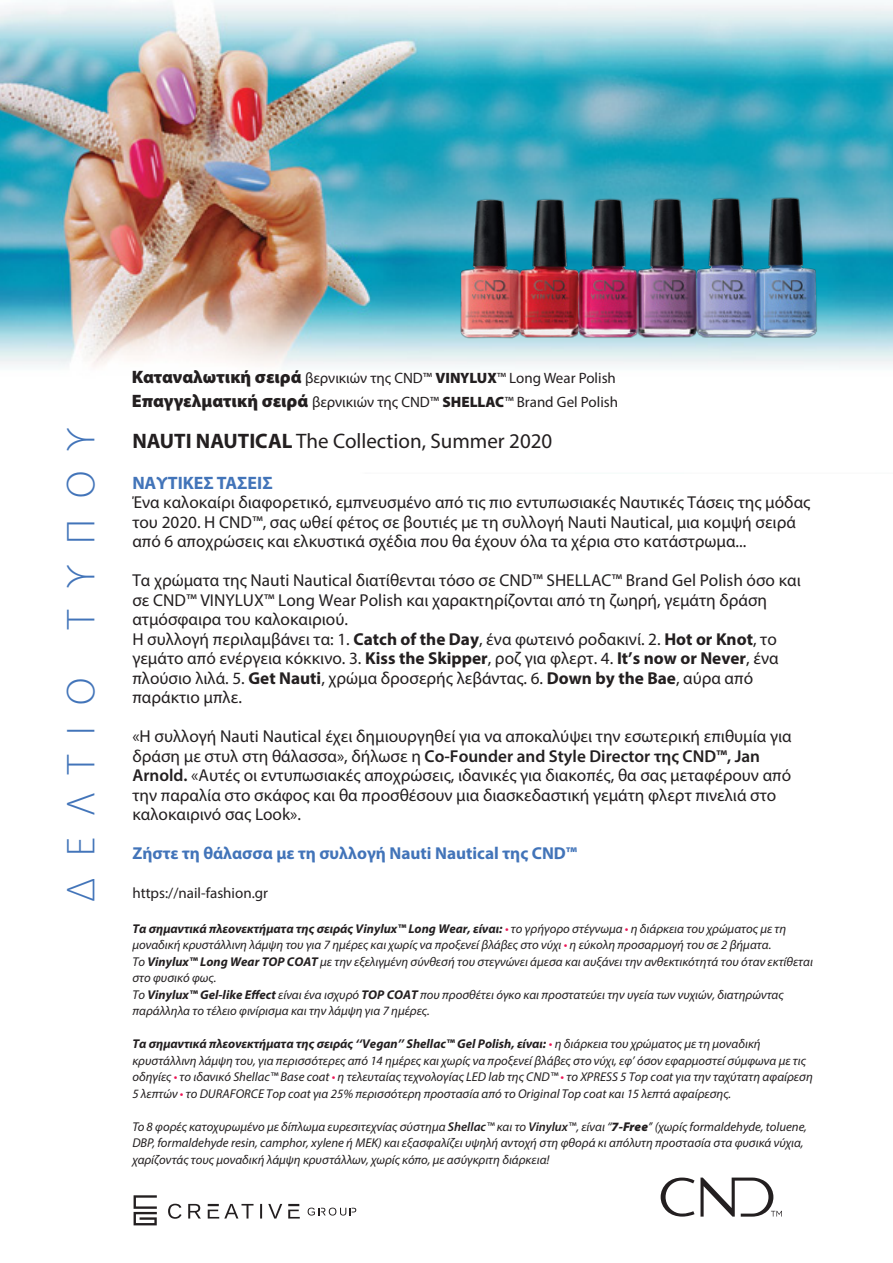
<style>
.page{position:relative;width:893px;height:1263px;background:#fff}
.page>*{position:absolute;margin:0;border:0;box-sizing:border-box;transform-origin:0 0}
.t1{font:300 40.5px "Myriad Pro";letter-spacing:.52em;color:#4274b9}
.t2{font:21px "Myriad Pro";color:#231f20}
.t3{font:700 18px "Myriad Pro";color:#4274b9}
.t4{font:17.25px/19.5px "Myriad Pro";color:#231f20}
.t5{font:700 17.25px "Myriad Pro";color:#4274b9}
.t6{font:15px/23.2px "Myriad Pro";color:#231f20}
.t7{font:italic 12.75px/16.5px "Myriad Pro";color:#231f20}
.s1{font-weight:900;font-size:18px}
.s2{font-weight:900}
.s3{font-weight:700}
.s4{font-weight:600}
.s5{color:#ed1556}
</style>
<div class="page">
<img style="left:0;top:2px;width:893px;height:365px">
<svg style="left:168px;top:1204px;width:132px;height:15px"></svg>
<svg style="left:308px;top:1207px;width:48px;height:8px"></svg>
<svg style="left:134px;top:1195px;width:23px;height:30px"></svg>
<svg style="left:661px;top:1177px;width:33px;height:39px"></svg>
<svg style="left:700px;top:1177px;width:82px;height:39px"></svg>
<img style="left:446px;top:176px;width:383px;height:191px">
<h1 class="t1" style="left:59px;top:902px;width:475px;rotate:-90deg">∆ΕΛΤΙΟ ΤΥΠΟΥ</h1>
<p class="t6" style="left:132px;top:366px;width:488px"><span class="s1">Καταναλωτική σειρά</span> βερνικιών της CND™ <span class="s2">VINYLUX</span>™ Long Wear Polish<br><span class="s1">Επαγγελματική σειρά</span> βερνικιών της CND™ <span class="s2">SHELLAC</span>™ Brand Gel Polish</p>
<h2 class="t2" style="left:132px;top:428px;width:421px"><span class="s3">NAUTI NAUTICAL</span> The Collection, Summer 2020</h2>
<h3 class="t3" style="left:132px;top:471px;width:142px">ΝΑΥΤΙΚΕΣ ΤΑΣΕΙΣ</h3>
<p class="t4" style="left:132px;top:492px;width:679px">Ένα καλοκαίρι διαφορετικό, εμπνευσμένο από τις πιο εντυπωσιακές Ναυτικές Τάσεις της μόδας του 2020. Η CND™, σας ωθεί φέτος σε βουτιές με τη συλλογή Nauti Nautical, μια κομψή σειρά από 6 αποχρώσεις και ελκυστικά σχέδια που θα έχουν όλα τα χέρια στο κατάστρωμα...</p>
<p class="t4" style="left:132px;top:570px;width:670px">Τα χρώματα της Νauti Nautical διατίθενται τόσο σε CND™ SHELLAC™ Brand Gel Polish όσο και σε CND™ VINYLUX™ Long Wear Polish και χαρακτηρίζονται από τη ζωηρή, γεμάτη δράση ατμόσφαιρα του καλοκαιριού.<br>Η συλλογή περιλαμβάνει τα: 1. <span class="s3">Catch of the Day</span>, ένα φωτεινό ροδακινί. 2. <span class="s3">Hot or Knot</span>, το γεμάτο από ενέργεια κόκκινο. 3. <span class="s3">Kiss the Skipper</span>, ροζ για φλερτ. 4. <span class="s3">Ιt’s now or Never</span>, ένα πλούσιο λιλά. 5. <span class="s3">Get Nauti</span>, χρώμα δροσερής λεβάντας. 6. <span class="s3">Down by the Bae</span>, αύρα από παράκτιο μπλε.</p>
<p class="t4" style="left:132px;top:726px;width:661px">«Η συλλογή Nauti Nautical έχει δημιουργηθεί για να αποκαλύψει την εσωτερική επιθυμία για δράση με στυλ στη θάλασσα», δήλωσε η <span class="s4">Co-Founder and Style Director της CND™, Jan Arnold.</span> «Αυτές οι εντυπωσιακές αποχρώσεις, ιδανικές για διακοπές, θα σας μεταφέρουν από την παραλία στο σκάφος και θα προσθέσουν μια διασκεδαστική γεμάτη φλερτ πινελιά στο καλοκαιρινό σας Look».</p>
<h3 class="t5" style="left:132px;top:842px;width:446px">Ζήστε τη θάλασσα με τη συλλογή Nauti Nautical της CND™</h3>
<p class="t6" style="left:132px;top:881px;width:137px">https://nail-fashion.gr</p>
<p class="t7" style="left:132px;top:920px;width:682px"><span class="s3">Τα σημαντικά πλεονεκτήματα της σειράς Vinylux™ Long Wear, είναι:</span> <span class="s5">•</span> το γρήγορο στέγνωμα <span class="s5">•</span> η διάρκεια του χρώματος με τη μοναδική κρυστάλλινη λάμψη του για 7 ημέρες και χωρίς να προξενεί βλάβες στο νύχι <span class="s5">•</span> η εύκολη προσαρμογή του σε 2 βήματα.<br>Το <span class="s3">Vinylux™ Long Wear TOP COAT</span> με την εξελιγμένη σύνθεσή του στεγνώνει άμεσα και αυξάνει την ανθεκτικότητά του όταν εκτίθεται στο φυσικό φως.<br>Το <span class="s3">Vinylux™ Gel-like E ect</span> είναι ένα ισχυρό <span class="s3">TOP COAT</span> που προσθέτει όγκο και προστατεύει την υγεία των νυχιών, διατηρώντας παράλληλα το τέλειο φινίρισμα και την λάμψη για 7 ημέρες.</p>
<p class="t7" style="left:132px;top:1035px;width:682px"><span class="s3">Τα σημαντικά πλεονεκτήματα της σειράς ‘‘Vegan’’ Shellac™ Gel Polish, είναι:</span> <span class="s5">•</span> η διάρκεια του χρώματος με τη μοναδική κρυστάλλινη λάμψη του, για περισσότερες από 14 ημέρες και χωρίς να προξενεί βλάβες στο νύχι, εφ’ όσον εφαρμοστεί σύμφωνα με τις οδηγίες <span class="s5">•</span> το ιδανικό Shellac™ Base coat <span class="s5">•</span> η τελευταίας τεχνολογίας LED lab της CND™ <span class="s5">•</span> το ΧPRESS 5 Top coat για την ταχύτατη αφαίρεση 5 λεπτών <span class="s5">•</span> το DURAFORCE Top coat για 25% περισσότερη προστασία από το Οriginal Top coat και 15 λεπτά αφαίρεσης.</p>
<p class="t7" style="left:132px;top:1118px;width:676px">Το 8 φορές κατοχυρωμένο με δίπλωμα ευρεσιτεχνίας σύστημα <span class="s4">Shellac</span>™ και το <span class="s4">Vinylux</span>™, είναι ‘‘<span class="s2">7-Free</span>’’ (χωρίς formaldehyde, toluene,<br>DBP, formaldehyde resin, camphor, xylene ή MEK) και εξασφαλίζει υψηλή αντοχή στη φθορά κι απόλυτη προστασία στα φυσικά νύχια, χαρίζοντάς τους μοναδική λάμψη κρυστάλλων, χωρίς κόπο, με ασύγκριτη διάρκεια!</p>
</div>
